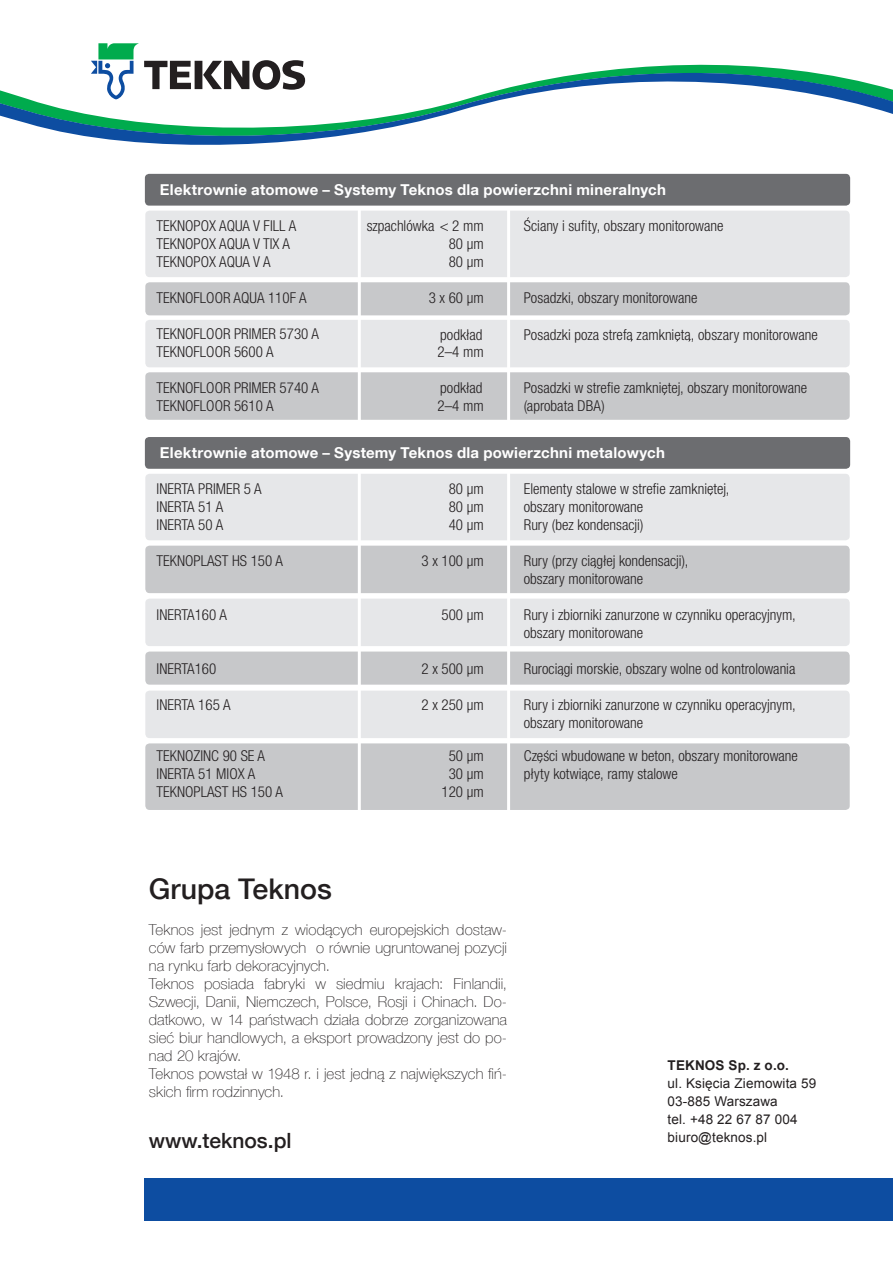
<style>
.page{position:relative;width:893px;height:1263px;background:#fff}
.page>*{position:absolute;margin:0;border:0;box-sizing:border-box;transform-origin:0 0}
.t1{font:500 28.5px "Helvetica Neue LT Com";color:#231f20}
.t2{font:500 21px "Helvetica Neue LT Com";color:#231f20}
.t3{font:300 condensed 15px/18px "Helvetica Neue LT Std";color:#231f20}
.t4{font:100 15px/18px "Helvetica Neue LT Com";letter-spacing:.005em;color:#231f20}
.t5{font:700 15px "Helvetica Neue LT Com";letter-spacing:.015em;color:#fff}
.t6{font:13.5px/18px "Arial";letter-spacing:.01em;color:#231f20}
.t7{font:700 13.5px "Arial";letter-spacing:.01em;color:#231f20}
</style>
<div class="page">
<div style="left:145px;top:1178px;width:748px;height:42px;background:#0d4da1"></div>
<svg style="left:98px;top:43px;width:41px;height:11px"></svg>
<svg style="left:91px;top:54px;width:212px;height:7px"></svg>
<svg style="left:0;top:61px;width:893px;height:84px"></svg>
<div style="left:145px;top:211px;width:705px;height:66px;background:#e6e7e9;border-radius:4px"></div>
<div style="left:145px;top:320px;width:705px;height:47px;background:#e6e7e9;border-radius:4px"></div>
<div style="left:145px;top:372px;width:705px;height:48px;background:#c7c8ca;border-radius:4px"></div>
<div style="left:145px;top:282px;width:705px;height:33px;background:#c7c8ca;border-radius:4px"></div>
<div style="left:145px;top:174px;width:705px;height:32px;background:#6c6d70;border-radius:4px"></div>
<hr style="left:358px;top:208px;width:3px;height:215px;background:#fff">
<hr style="left:507px;top:208px;width:3px;height:215px;background:#fff">
<div style="left:145px;top:474px;width:705px;height:66px;background:#e6e7e9;border-radius:4px"></div>
<div style="left:145px;top:743px;width:705px;height:67px;background:#c7c8ca;border-radius:4px"></div>
<div style="left:145px;top:546px;width:705px;height:47px;background:#c7c8ca;border-radius:4px"></div>
<div style="left:145px;top:599px;width:705px;height:47px;background:#e6e7e9;border-radius:4px"></div>
<div style="left:145px;top:691px;width:705px;height:47px;background:#e6e7e9;border-radius:4px"></div>
<div style="left:145px;top:651px;width:705px;height:34px;background:#c7c8ca;border-radius:4px"></div>
<div style="left:145px;top:437px;width:705px;height:32px;background:#6c6d70;border-radius:4px"></div>
<hr style="left:358px;top:471px;width:3px;height:345px;background:#fff">
<hr style="left:507px;top:471px;width:3px;height:345px;background:#fff">
<p class="t5" style="left:160px;top:180px;width:507px">Elektrownie atomowe – Systemy Teknos dla powierzchni mineralnych</p>
<p class="t3" style="left:157px;top:217px;width:141px">TEKNOPOX AQUA V FILL A</p>
<p class="t3" style="left:367px;top:216px;width:118px">szpachlówka &lt; 2 mm</p>
<p class="t3" style="left:157px;top:235px;width:135px">TEKNOPOX AQUA V TIX A</p>
<p class="t3" style="left:449px;top:235px;width:36px">80 μm</p>
<p class="t3" style="left:157px;top:253px;width:115px">TEKNOPOX AQUA V A</p>
<p class="t3" style="left:449px;top:253px;width:36px">80 μm</p>
<p class="t3" style="left:157px;top:289px;width:152px">TEKNOFLOOR AQUA 110F A</p>
<p class="t3" style="left:429px;top:289px;width:56px">3 x 60 μm</p>
<p class="t3" style="left:157px;top:325px;width:164px">TEKNOFLOOR PRIMER 5730 A<br>TEKNOFLOOR 5600 A</p>
<p class="t3" style="left:524px;top:216px;width:201px">Sciany i sufity, obszary monitorowane</p>
<p class="t3" style="left:524px;top:288px;width:175px">Posadzki, obszary monitorowane</p>
<p class="t3" style="left:440px;top:325px;width:44px">podkład</p>
<p class="t3" style="left:524px;top:325px;width:296px">Posadzki poza strefa zamknieta, obszary monitorowane</p>
<p class="t3" style="left:438px;top:343px;width:48px">2–4 mm</p>
<p class="t3" style="left:157px;top:379px;width:164px">TEKNOFLOOR PRIMER 5740 A<br>TEKNOFLOOR 5610 A</p>
<p class="t3" style="left:440px;top:379px;width:44px">podkład</p>
<p class="t3" style="left:524px;top:379px;width:285px">Posadzki w strefie zamknietej, obszary monitorowane (aprobata DBA)</p>
<p class="t3" style="left:438px;top:397px;width:48px">2–4 mm</p>
<p class="t5" style="left:160px;top:443px;width:507px">Elektrownie atomowe – Systemy Teknos dla powierzchni metalowych</p>
<p class="t3" style="left:157px;top:480px;width:106px">INERTA PRIMER 5 A</p>
<p class="t3" style="left:449px;top:480px;width:36px">80 μm</p>
<p class="t3" style="left:157px;top:498px;width:68px">INERTA 51 A</p>
<p class="t3" style="left:449px;top:498px;width:36px">80 μm</p>
<p class="t3" style="left:157px;top:516px;width:68px">INERTA 50 A</p>
<p class="t3" style="left:449px;top:516px;width:36px">40 μm</p>
<p class="t3" style="left:157px;top:552px;width:128px">TEKNOPLAST HS 150 A</p>
<p class="t3" style="left:422px;top:552px;width:64px">3 x 100 μm</p>
<p class="t3" style="left:157px;top:606px;width:72px">INERTA160 A</p>
<p class="t3" style="left:441px;top:606px;width:44px">500 μm</p>
<p class="t3" style="left:157px;top:660px;width:61px">INERTA160</p>
<p class="t3" style="left:422px;top:660px;width:64px">2 x 500 μm</p>
<p class="t3" style="left:157px;top:696px;width:75px">INERTA 165 A</p>
<p class="t3" style="left:422px;top:696px;width:64px">2 x 250 μm</p>
<p class="t3" style="left:157px;top:747px;width:110px">TEKNOZINC 90 SE A</p>
<p class="t3" style="left:449px;top:747px;width:36px">50 μm</p>
<p class="t3" style="left:157px;top:765px;width:100px">INERTA 51 MIOX A</p>
<p class="t3" style="left:449px;top:765px;width:36px">30 μm</p>
<p class="t3" style="left:157px;top:783px;width:128px">TEKNOPLAST HS 150 A</p>
<p class="t3" style="left:441px;top:783px;width:44px">120 μm</p>
<p class="t3" style="left:524px;top:479px;width:207px">Elementy stalowe w strefie zamknietej, obszary monitorowane<br>Rury (bez kondensacji)</p>
<p class="t3" style="left:524px;top:552px;width:166px">Rury (przy ciagłej kondensacji), obszary monitorowane</p>
<p class="t3" style="left:524px;top:606px;width:274px">Rury i zbiorniki zanurzone w czynniku operacyjnym, obszary monitorowane</p>
<p class="t3" style="left:524px;top:659px;width:273px">Rurociagi morskie, obszary wolne od kontrolowania</p>
<p class="t3" style="left:524px;top:695px;width:274px">Rury i zbiorniki zanurzone w czynniku operacyjnym, obszary monitorowane</p>
<p class="t3" style="left:524px;top:747px;width:276px">Czesci wbudowane w beton, obszary monitorowane płyty kotwiace, ramy stalowe</p>
<h1 class="t1" style="left:149px;top:872px;width:184px">Grupa Teknos</h1>
<p class="t4" style="left:149px;top:920px;width:360px">Teknos jest jednym z wiodących europejskich dostaw&shy;ców farb przemysłowych o równie ugruntowanej pozycji na rynku farb dekoracyjnych.<br>Teknos posiada fabryki w siedmiu krajach: Finlandii, Szwecji, Danii, Niemczech, Polsce, Rosji i Chinach. Do&shy;datkowo, w 14 państwach działa dobrze zorganizowana sieć biur handlowych, a eksport prowadzony jest do po&shy;nad 20 krajów.<br>Teknos powstał w 1948 r. i jest jedną z największych fiń&shy;skich firm rodzinnych.</p>
<h2 class="t2" style="left:149px;top:1127px;width:144px">www.teknos.pl</h2>
<p class="t7" style="left:668px;top:1056px;width:123px">TEKNOS Sp. z o.o.</p>
<p class="t6" style="left:668px;top:1074px;width:150px">ul. Księcia Ziemowita 59<br>03-885 Warszawa<br>tel. +48 22 67 87 004 biuro@teknos.pl</p>
</div>
